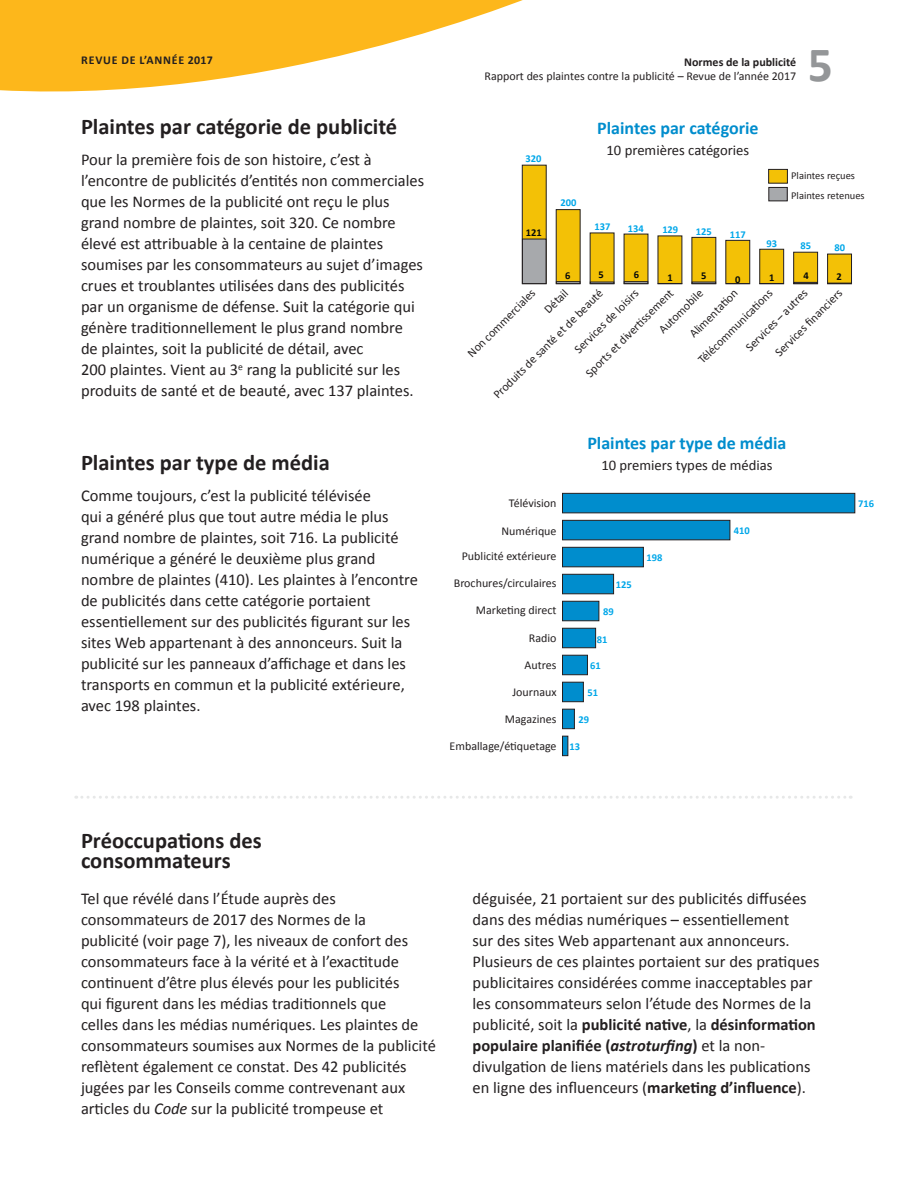
<style>
.page{position:relative;width:918px;height:1188px;background:#fff}
.page>*{position:absolute;margin:0;border:0;box-sizing:border-box;transform-origin:0 0}
.t1{font:700 49.5px "Calibri";color:#949698}
.t2{font:700 22.5px/21px "Calibri";color:#231f20}
.t3{font:700 18px "Calibri";color:#008dcd}
.t4{font:16.5px/21px "Calibri";color:#231f20}
.t5{font:14.7px "Calibri";color:#231f20}
.t6{font:12px/24.6px "Calibri";color:#231f20}
.t7{font:700 12px "Calibri";color:#231f20}
.t8{font:700 12px "Calibri";letter-spacing:.065em;color:#231f20}
.t9{font:700 10.5px "Calibri";color:#00a7e9}
.t10{font:10.5px/19.8px "Calibri";color:#231f20}
.t11{font:700 10.5px "Calibri";color:#05090a}
.s1{font-style:italic}
.s2{font-weight:700}
.s3{font-weight:700;font-style:italic}
</style>
<div class="page">
<svg style="left:0;top:0;width:523px;height:92px;fill:#fdb71b"></svg>
<svg style="left:522px;top:165px;width:25px;height:119px;background:#ddb00c"></svg>
<div style="left:522px;top:239px;width:24px;height:45px;background:#a7a9ac"></div>
<div style="left:522px;top:239px;width:24px;height:45px;border:1px solid #231f20"></div>
<svg style="left:556px;top:209px;width:24px;height:72px;background:#e6b708"></svg>
<div style="left:556px;top:281px;width:24px;height:3px;border:1px solid #231f20"></div>
<svg style="left:590px;top:233px;width:24px;height:49px"></svg>
<div style="left:590px;top:282px;width:24px;height:2px;border:1px solid #231f20"></div>
<svg style="left:624px;top:234px;width:24px;height:47px"></svg>
<div style="left:624px;top:281px;width:24px;height:3px;border:1px solid #231f20"></div>
<svg style="left:658px;top:236px;width:24px;height:48px"></svg>
<svg style="left:692px;top:237px;width:24px;height:45px"></svg>
<div style="left:692px;top:282px;width:24px;height:2px;border:1px solid #231f20"></div>
<svg style="left:725px;top:240px;width:25px;height:44px"></svg>
<svg style="left:759px;top:249px;width:25px;height:35px"></svg>
<svg style="left:793px;top:252px;width:25px;height:32px"></svg>
<div style="left:794px;top:282px;width:24px;height:2px;border:1px solid #231f20"></div>
<svg style="left:827px;top:254px;width:25px;height:30px"></svg>
<svg style="left:768px;top:169px;width:20px;height:15px"></svg>
<div style="left:769px;top:187px;width:18px;height:14px;background:#a7a9ac"></div>
<div style="left:769px;top:187px;width:18px;height:14px;border:1px solid #231f20"></div>
<svg style="left:562px;top:493px;width:293px;height:20px;background:#0384bf"></svg>
<svg style="left:562px;top:520px;width:168px;height:20px;background:#0484be"></svg>
<svg style="left:562px;top:547px;width:82px;height:20px;background:#0482bc"></svg>
<svg style="left:562px;top:574px;width:52px;height:20px"></svg>
<svg style="left:562px;top:601px;width:37px;height:20px"></svg>
<svg style="left:562px;top:628px;width:34px;height:20px"></svg>
<svg style="left:562px;top:655px;width:26px;height:20px"></svg>
<svg style="left:562px;top:682px;width:22px;height:20px"></svg>
<svg style="left:562px;top:709px;width:13px;height:20px"></svg>
<svg style="left:562px;top:736px;width:6px;height:20px"></svg>
<svg style="left:76px;top:796px;width:775px;height:3px"></svg>
<p class="t8" style="left:81px;top:52px;width:133px">REVUE DE L’ANNÉE 2017</p>
<h2 class="t2" style="left:81px;top:116px;width:318px">Plaintes par catégorie de publicité</h2>
<p class="t4" style="left:81px;top:149px;width:345px">Pour la première fois de son histoire, c’est à l’encontre de publicités d’entités non commerciales que les Normes de la publicité ont reçu le plus grand nombre de plaintes, soit 320. Ce nombre élevé est attribuable à la centaine de plaintes soumises par les consommateurs au sujet d’images crues et troublantes utilisées dans des publicités par un organisme de défense. Suit la catégorie qui génère traditionnellement le plus grand nombre<br>de plaintes, soit la publicité de détail, avec<br>200 plaintes. Vient au 3<sup>e</sup> rang la publicité sur les produits de santé et de beauté, avec 137 plaintes.</p>
<h2 class="t2" style="left:81px;top:452px;width:250px">Plaintes par type de média</h2>
<p class="t4" style="left:81px;top:485px;width:339px">Comme toujours, c’est la publicité télévisée<br>qui a généré plus que tout autre média le plus grand nombre de plaintes, soit 716. La publicité numérique a généré le deuxième plus grand nombre de plaintes (410). Les plaintes à l’encontre de publicités dans cette catégorie portaient essentiellement sur des publicités figurant sur les sites Web appartenant à des annonceurs. Suit la publicité sur les panneaux d’affichage et dans les transports en commun et la publicité extérieure, avec 198 plaintes.</p>
<p class="t7" style="left:684px;top:55px;width:113px">Normes de la publicité</p>
<p class="t6" style="left:485px;top:63px;width:313px">Rapport des plaintes contre la publicité – Revue de l’année 2017</p>
<h1 class="t1" style="left:808px;top:33px;width:27px">5</h1>
<p class="t9" style="left:525px;top:152px;width:17px">320</p>
<p class="t3" style="left:597px;top:116px;width:163px">Plaintes par catégorie</p>
<p class="t5" style="left:607px;top:140px;width:144px">10 premières catégories</p>
<p class="t11" style="left:526px;top:226px;width:17px">121</p>
<p class="t9" style="left:560px;top:196px;width:17px">200</p>
<p class="t11" style="left:565px;top:269px;width:7px">6</p>
<p class="t9" style="left:595px;top:220px;width:17px">137</p>
<p class="t11" style="left:599px;top:268px;width:7px">5</p>
<p class="t9" style="left:628px;top:222px;width:17px">134</p>
<p class="t11" style="left:634px;top:268px;width:7px">6</p>
<p class="t9" style="left:662px;top:223px;width:17px">129</p>
<p class="t11" style="left:667px;top:271px;width:7px">1</p>
<p class="t9" style="left:696px;top:225px;width:17px">125</p>
<p class="t11" style="left:701px;top:269px;width:7px">5</p>
<p class="t9" style="left:730px;top:228px;width:17px">117</p>
<p class="t11" style="left:735px;top:273px;width:7px">0</p>
<p class="t10" style="left:791px;top:166px;width:75px">Plaintes reçues<br>Plaintes retenues</p>
<p class="t9" style="left:766px;top:236px;width:12px">93</p>
<p class="t11" style="left:769px;top:271px;width:7px">1</p>
<p class="t9" style="left:800px;top:239px;width:12px">85</p>
<p class="t11" style="left:804px;top:269px;width:7px">4</p>
<p class="t9" style="left:834px;top:241px;width:12px">80</p>
<p class="t11" style="left:837px;top:270px;width:7px">2</p>
<p class="t6" style="left:487px;top:388px;width:151px;rotate:-45deg">Produits de santé et de beauté</p>
<p class="t6" style="left:683px;top:327px;width:65px;rotate:-45deg">Alimentati on</p>
<p class="t6" style="left:537px;top:302px;width:30px;rotate:-45deg">Détail</p>
<p class="t6" style="left:652px;top:323px;width:59px;rotate:-45deg">Automobile</p>
<p class="t6" style="left:579px;top:366px;width:120px;rotate:-45deg">Sports et diverti ssement</p>
<p class="t6" style="left:568px;top:343px;width:87px;rotate:-45deg">Services de loisirs</p>
<p class="t6" style="left:722px;top:323px;width:83px;text-indent:-43px;rotate:-45deg">Télécommunicati ons<br>Services – autres</p>
<p class="t6" style="left:461px;top:346px;width:92px;rotate:-45deg">Non commerciales</p>
<p class="t6" style="left:768px;top:346px;width:91px;rotate:-45deg">Services fi nanciers</p>
<p class="t3" style="left:587px;top:431px;width:201px">Plaintes par type de média</p>
<p class="t5" style="left:601px;top:455px;width:173px">10 premiers types de médias</p>
<p class="t6" style="left:509px;top:491px;width:49px">Télévision</p>
<p class="t9" style="left:858px;top:496px;width:17px">716</p>
<p class="t6" style="left:501px;top:519px;width:57px">Numérique</p>
<p class="t9" style="left:734px;top:523px;width:17px">410</p>
<p class="t6" style="left:462px;top:544px;width:96px">Publicité extérieure</p>
<p class="t9" style="left:646px;top:550px;width:17px">198</p>
<p class="t6" style="left:454px;top:571px;width:104px">Brochures/circulaires</p>
<p class="t9" style="left:616px;top:577px;width:17px">125</p>
<p class="t6" style="left:476px;top:598px;width:82px">Marketing direct</p>
<p class="t9" style="left:603px;top:604px;width:12px">89</p>
<p class="t6" style="left:529px;top:626px;width:29px">Radio</p>
<p class="t9" style="left:597px;top:633px;width:12px">81</p>
<p class="t6" style="left:525px;top:653px;width:33px">Autres</p>
<p class="t9" style="left:590px;top:658px;width:12px">61</p>
<p class="t6" style="left:512px;top:680px;width:46px">Journaux</p>
<p class="t9" style="left:587px;top:685px;width:12px">51</p>
<p class="t6" style="left:505px;top:706px;width:53px">Magazines</p>
<p class="t6" style="left:450px;top:734px;width:108px">Emballage/étiquetage</p>
<p class="t9" style="left:579px;top:713px;width:12px">29</p>
<p class="t9" style="left:569px;top:740px;width:12px">13</p>
<h2 class="t2" style="left:81px;top:830px;width:182px">Préoccupations des consommateurs</h2>
<p class="t4" style="left:81px;top:888px;width:357px">Tel que révélé dans l’Étude auprès des consommateurs de 2017 des Normes de la<br>publicité (voir page 7), les niveaux de confort des consommateurs face à la vérité et à l’exactitude continuent d’être plus élevés pour les publicités<br>qui figurent dans les médias traditionnels que<br>celles dans les médias numériques. Les plaintes de consommateurs soumises aux Normes de la publicité reflètent également ce constat. Des 42 publicités jugées par les Conseils comme contrevenant aux articles du <span class="s1">Code</span> sur la publicité trompeuse et</p>
<p class="t4" style="left:473px;top:888px;width:348px">déguisée, 21 portaient sur des publicités diffusées dans des médias numériques – essentiellement<br>sur des sites Web appartenant aux annonceurs.<br>Plusieurs de ces plaintes portaient sur des pratiques publicitaires considérées comme inacceptables par les consommateurs selon l’étude des Normes de la publicité, soit la <span class="s2">publicité native</span>, la <span class="s2">désinformation populaire planifiée (</span><span class="s3">astroturfing</span><span class="s2">)</span> et la non&shy;divulgation de liens matériels dans les publications en ligne des influenceurs (<span class="s2">marketing d’influence</span>).</p>
</div>
